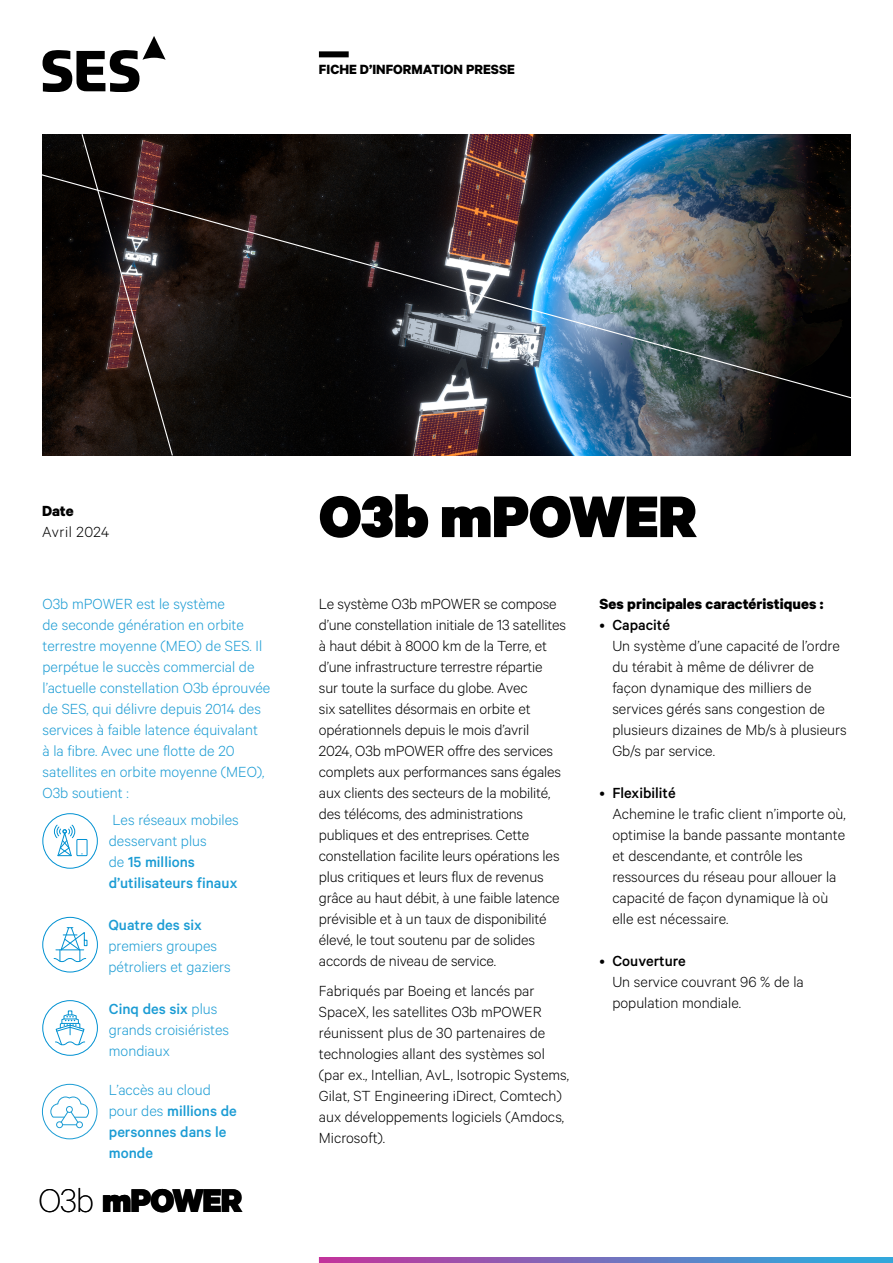
<style>
.page{position:relative;width:893px;height:1263px;background:#fff}
.page>*{position:absolute;margin:0;border:0;box-sizing:border-box;transform-origin:0 0}
.t1{font:900 66px "Calibre";letter-spacing:-.01em;color:#000}
.t2{font:900 37.05px "Calibre";letter-spacing:-.035em;color:#000}
.t3{font:300 16.5px/21px "Calibre";letter-spacing:-.005em;color:#000}
.t4{font:300 16.5px/21px "Calibre";color:#1c9cd4}
.t5{font:500 16.5px/21px "Calibre";color:#1c9cd4}
.t6{font:700 16.5px "Calibre";color:#000}
.t7{font:300 16.5px "Calibre";letter-spacing:.03em;color:#000}
.t8{font:700 15px "Calibre";color:#000}
.s1{font-weight:500}
.s2{font-weight:300}
.s3{font-weight:100}
</style>
<div class="page">
<img style="left:43px;top:134px;width:807px;height:322px">
<svg style="left:319px;top:1257px;width:574px;height:6px;background:#7471bd"></svg>
<div style="left:42px;top:1084px;width:55px;height:55px;border:1px solid #1c9cd4;border-radius:50%"></div>
<svg style="left:50px;top:1096px;width:39px;height:29px"></svg>
<div style="left:66px;top:1106px;width:7px;height:7px;border:1px solid #1c9cd4;border-radius:50%"></div>
<div style="left:76px;top:1121px;width:7px;height:7px;border:1px solid #1c9cd4;border-radius:50%"></div>
<div style="left:56px;top:1121px;width:7px;height:7px;border:1px solid #1c9cd4;border-radius:50%"></div>
<div style="left:42px;top:1000px;width:56px;height:56px;border:1px solid #0091d2;border-radius:50%"></div>
<svg style="left:55px;top:1010px;width:31px;height:36px"></svg>
<div style="left:42px;top:917px;width:56px;height:55px;border:1px solid #0091d2;border-radius:50%"></div>
<svg style="left:53px;top:927px;width:35px;height:35px"></svg>
<div style="left:42px;top:813px;width:56px;height:55px;border:1px solid #0091d2;border-radius:50%"></div>
<svg style="left:54px;top:824px;width:34px;height:33px"></svg>
<svg style="left:43px;top:36px;width:123px;height:56px"></svg>
<div style="left:319px;top:51px;width:30px;height:6px;background:#000"></div>
<img style="left:42px;top:172px;width:809px;height:229px">
<svg style="left:81px;top:134px;width:93px;height:322px;background:#2c1e1b"></svg>
<p class="t8" style="left:319px;top:61px;width:198px">FICHE D’INFORMATION PRESSE</p>
<p class="t6" style="left:42px;top:501px;width:33px">Date</p>
<p class="t7" style="left:42px;top:522px;width:69px">Avril 2024</p>
<p class="t4" style="left:43px;top:593px;width:229px">O3b mPOWER est le système<br>de seconde génération en orbite terrestre moyenne (MEO) de SES. Il perpétue le succès commercial de l’actuelle constellation O3b éprouvée de SES, qui délivre depuis 2014 des services à faible latence équivalant<br>à la fibre. Avec une flotte de 20 satellites en orbite moyenne (MEO),<br>O3b soutient :</p>
<p class="t4" style="left:109px;top:809px;width:131px">Les réseaux mobiles desservant plus<br>de <span class="s1">15 millions d’utilisateurs finaux</span></p>
<p class="t5" style="left:108px;top:914px;width:95px">Quatre des six</p>
<p class="t4" style="left:108px;top:935px;width:124px">premiers groupes pétroliers et gaziers</p>
<p class="t4" style="left:109px;top:998px;width:122px"><span class="s1">Cinq des six</span> plus grands croisiéristes mondiaux</p>
<p class="t5" style="left:109px;top:1079px;width:129px"><span class="s2">L’accès au cloud pour des</span> millions de personnes dans le monde</p>
<h2 class="t2" style="left:38px;top:1177px;width:206px"><span class="s3">O3 b</span> mPOWER</h2>
<h1 class="t1" style="left:319px;top:475px;width:379px">O3b mPOWER</h1>
<p class="t3" style="left:319px;top:593px;width:249px">Le système O3b mPOWER se compose d’une constellation initiale de 13 satellites à haut débit à 8000 km de la Terre, et d’une infrastructure terrestre répartie<br>sur toute la surface du globe. Avec<br>six satellites désormais en orbite et opérationnels depuis le mois d’avril 2024, O3b mPOWER offre des services complets aux performances sans égales aux clients des secteurs de la mobilité, des télécoms, des administrations publiques et des entreprises. Cette constellation facilite leurs opérations les plus critiques et leurs flux de revenus grâce au haut débit, à une faible latence prévisible et à un taux de disponibilité élevé, le tout soutenu par de solides accords de niveau de service.</p>
<p class="t3" style="left:319px;top:980px;width:252px">Fabriqués par Boeing et lancés par SpaceX, les satellites O3b mPOWER réunissent plus de 30 partenaires de technologies allant des systèmes sol (par ex., Intellian, AvL, Isotropic Systems, Gilat, ST Engineering iDirect, Comtech) aux développements logiciels (Amdocs, Microsoft).</p>
<p class="t6" style="left:600px;top:594px;width:225px">Ses principales caractéristiques :</p>
<p class="t3" style="left:612px;top:614px;width:236px;text-indent:-13px">• <span class="s1">Capacité<br></span>Un système d’une capacité de l’ordre du térabit à même de délivrer de façon dynamique des milliers de services gérés sans congestion de plusieurs dizaines de Mb/s à plusieurs<br>Gb/s par service.</p>
<p class="t3" style="left:612px;top:782px;width:235px;text-indent:-13px">• <span class="s1">Flexibilité<br></span>Achemine le trafic client n’importe où, optimise la bande passante montante et descendante, et contrôle les ressources du réseau pour allouer la capacité de façon dynamique là où elle est nécessaire.</p>
<p class="t3" style="left:612px;top:950px;width:193px;text-indent:-13px">• <span class="s1">Couverture<br></span>Un service couvrant 96 % de la population mondiale.</p>
</div>
